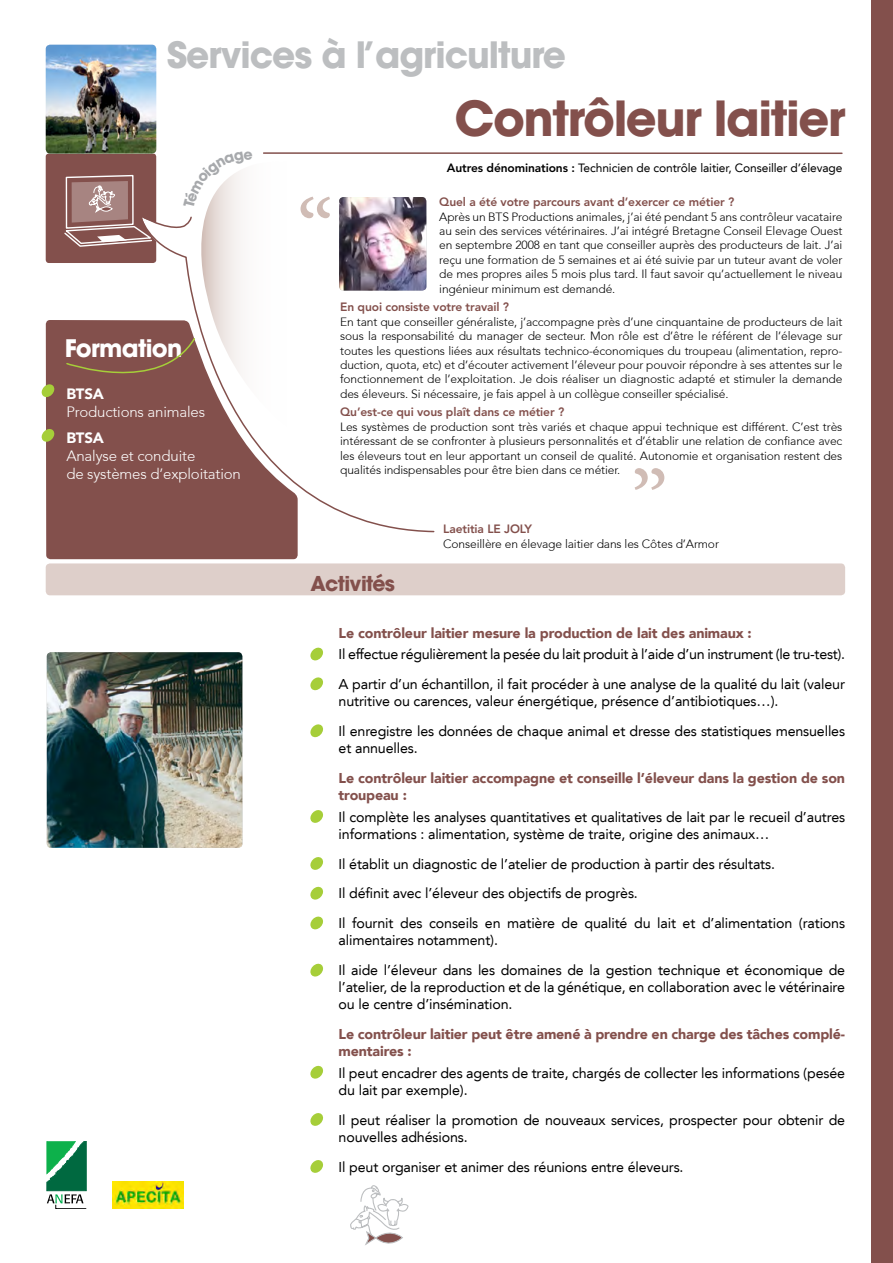
<style>
.page{position:relative;width:893px;height:1263px;background:#fff}
.page>*{position:absolute;margin:0;border:0;box-sizing:border-box;transform-origin:0 0}
.t1{font:93.6px "Minion Pro";color:#d0bcb5}
.t2{font:700 48px "ITC Avant Garde Std";letter-spacing:-.03em;color:#83504c}
.t3{font:700 36px "ITC Avant Garde Std";letter-spacing:-.03em;color:#bcbec0}
.t4{font:700 24px "ITC Avant Garde Std";letter-spacing:-.03em;color:#fff}
.t5{font:700 20.4px "ITC Avant Garde Std";letter-spacing:-.03em;color:#83504c}
.t6{font:300 15px/18px "Avenir 35";letter-spacing:-.01em;color:#fff}
.t7{font:900 15px "Avenir 95";letter-spacing:-.01em;color:#fff}
.t8{font:14.25px/29.8px "Avenir LT";letter-spacing:-.01em;color:#000}
.t9{font:900 14.25px/17.1px "Avenir 95";letter-spacing:-.01em;color:#83504c}
.t10{font:300 12px/14.4px "Avenir 35";letter-spacing:-.01em;color:#000;text-align:justify}
.t11{font:800 12px "Avenir";letter-spacing:-.01em;color:#83504c}
.t12{font:12px "Avenir LT";letter-spacing:-.01em;color:#000}
.s1{font-family:"Avenir";font-weight:800}
</style>
<div class="page">
<div style="left:46px;top:320px;width:252px;height:239px;background:#83504c"></div>
<div style="left:46px;top:153px;width:110px;height:110px;background:#83504c;border-radius:3px"></div>
<div style="left:46px;top:563px;width:799px;height:32px;background:#decfca;border-radius:4px"></div>
<hr style="left:264px;top:152px;width:578px;height:2px;background:#83504c">
<svg style="left:310px;top:647px;width:13px;height:14px"></svg>
<svg style="left:310px;top:677px;width:13px;height:14px"></svg>
<svg style="left:310px;top:724px;width:13px;height:14px"></svg>
<svg style="left:310px;top:810px;width:13px;height:13px"></svg>
<svg style="left:310px;top:857px;width:13px;height:13px"></svg>
<svg style="left:310px;top:916px;width:13px;height:14px"></svg>
<svg style="left:310px;top:963px;width:13px;height:14px"></svg>
<svg style="left:310px;top:886px;width:13px;height:14px"></svg>
<svg style="left:310px;top:1065px;width:13px;height:14px"></svg>
<svg style="left:310px;top:1113px;width:13px;height:13px"></svg>
<svg style="left:310px;top:1160px;width:13px;height:13px"></svg>
<img style="left:339px;top:197px;width:87px;height:16px">
<svg style="left:139px;top:213px;width:296px;height:320px"></svg>
<svg style="left:41px;top:383px;width:14px;height:15px"></svg>
<svg style="left:41px;top:428px;width:14px;height:15px"></svg>
<img style="left:47px;top:652px;width:195px;height:196px">
<svg style="left:47px;top:1141px;width:39px;height:68px"></svg>
<img style="left:113px;top:1182px;width:71px;height:26px">
<div style="left:872px;top:0;width:21px;height:1263px;background:#83504c"></div>
<img style="left:46px;top:45px;width:110px;height:109px">
<svg style="left:350px;top:1185px;width:59px;height:60px"></svg>
<svg style="left:63px;top:151px;width:257px;height:298px"></svg>
<h3 class="t3" style="left:167px;top:31px;width:401px">Services à l’agriculture</h3>
<h2 class="t2" style="left:455px;top:87px;width:392px">Contrôleur laitier</h2>
<p class="t12" style="left:447px;top:161px;width:397px"><span class="s1">Autres dénominations :</span> Technicien de contrôle laitier, Conseiller d’élevage</p>
<p class="t11" style="left:439px;top:195px;width:297px">Quel a été votre parcours avant d’exercer ce métier ?</p>
<p class="t10" style="left:439px;top:209px;width:405px">Après un BTS Productions animales, j’ai été pendant 5 ans contrôleur vacataire au sein des services vétérinaires. J’ai intégré Bretagne Conseil Elevage Ouest en septembre 2008 en tant que conseiller auprès des producteurs de lait. J’ai reçu une formation de 5 semaines et ai été suivie par un tuteur avant de voler de mes propres ailes 5 mois plus tard. Il faut savoir qu’actuellement le niveau ingénieur minimum est demandé.</p>
<p class="t11" style="left:340px;top:300px;width:170px">En quoi consiste votre travail ?</p>
<p class="t10" style="left:340px;top:314px;width:504px">En tant que conseiller généraliste, j’accompagne près d’une cinquantaine de producteurs de lait sous la responsabilité du manager de secteur. Mon rôle est d’être le référent de l’élevage sur toutes les questions liées aux résultats technico-économiques du troupeau (alimentation, repro&shy;duction, quota, etc) et d’écouter activement l’éleveur pour pouvoir répondre à ses attentes sur le fonctionnement de l’exploitation. Je dois réaliser un diagnostic adapté et stimuler la demande des éleveurs. Si nécessaire, je fais appel à un collègue conseiller spécialisé.</p>
<p class="t11" style="left:340px;top:405px;width:226px">Qu’est-ce qui vous plaît dans ce métier ?</p>
<p class="t10" style="left:340px;top:419px;width:504px">Les systèmes de production sont très variés et chaque appui technique est différent. C’est très intéressant de se confronter à plusieurs personnalités et d’établir une relation de confiance avec les éleveurs tout en leur apportant un conseil de qualité. Autonomie et organisation restent des qualités indispensables pour être bien dans ce métier.</p>
<h1 class="t1" style="left:297px;top:171px;width:39px">“</h1>
<h3 class="t4" style="left:65px;top:332px;width:119px">Formation</h3>
<p class="t7" style="left:66px;top:384px;width:39px">BTSA</p>
<p class="t6" style="left:66px;top:402px;width:140px">Productions animales</p>
<p class="t7" style="left:66px;top:429px;width:39px">BTSA</p>
<p class="t6" style="left:66px;top:447px;width:176px">Analyse et conduite<br>de systèmes d’exploitation</p>
<h1 class="t1" style="left:631px;top:442px;width:39px">”</h1>
<p class="t11" style="left:443px;top:522px;width:90px">Laetitia LE JOLY</p>
<p class="t10" style="left:443px;top:536px;width:277px">Conseillère en élevage laitier dans les Côtes d’Armor</p>
<h3 class="t5" style="left:310px;top:570px;width:86px">Activités</h3>
<p class="t9" style="left:339px;top:624px;width:415px">Le contrôleur laitier mesure la production de lait des animaux :</p>
<p class="t8" style="left:339px;top:640px;width:508px">Il effectue régulièrement la pesée du lait produit à l’aide d’un instrument (le tru-test).<br>A partir d’un échantillon, il fait procéder à une analyse de la qualité du lait (valeur</p>
<p class="t8" style="left:339px;top:686px;width:508px">nutritive ou carences, valeur énergétique, présence d’antibiotiques…).<br>Il enregistre les données de chaque animal et dresse des statistiques mensuelles</p>
<p class="t8" style="left:339px;top:733px;width:81px">et annuelles.</p>
<p class="t9" style="left:339px;top:769px;width:508px">Le contrôleur laitier accompagne et conseille l’éleveur dans la gestion de son troupeau :</p>
<p class="t8" style="left:339px;top:808px;width:508px;line-height:17.1px">Il complète les analyses quantitatives et qualitatives de lait par le recueil d’autres informations : alimentation, système de traite, origine des animaux…</p>
<p class="t8" style="left:339px;top:849px;width:508px">Il établit un diagnostic de l’atelier de production à partir des résultats.<br>Il définit avec l’éleveur des objectifs de progrès.<br>Il fournit des conseils en matière de qualité du lait et d’alimentation (rations</p>
<p class="t8" style="left:339px;top:925px;width:508px">alimentaires notamment).<br>Il aide l’éleveur dans les domaines de la gestion technique et économique de</p>
<p class="t8" style="left:339px;top:979px;width:508px;line-height:17.1px">l’atelier, de la reproduction et de la génétique, en collaboration avec le vétérinaire ou le centre d’insémination.</p>
<p class="t9" style="left:339px;top:1026px;width:508px">Le contrôleur laitier peut être amené à prendre en charge des tâches complé&shy;mentaires :</p>
<p class="t8" style="left:339px;top:1064px;width:508px;line-height:17.1px">Il peut encadrer des agents de traite, chargés de collecter les informations (pesée du lait par exemple).</p>
<p class="t8" style="left:339px;top:1111px;width:508px;line-height:17.1px">Il peut réaliser la promotion de nouveaux services, prospecter pour obtenir de nouvelles adhésions.</p>
<p class="t8" style="left:339px;top:1152px;width:346px">Il peut organiser et animer des réunions entre éleveurs.</p>
</div>
